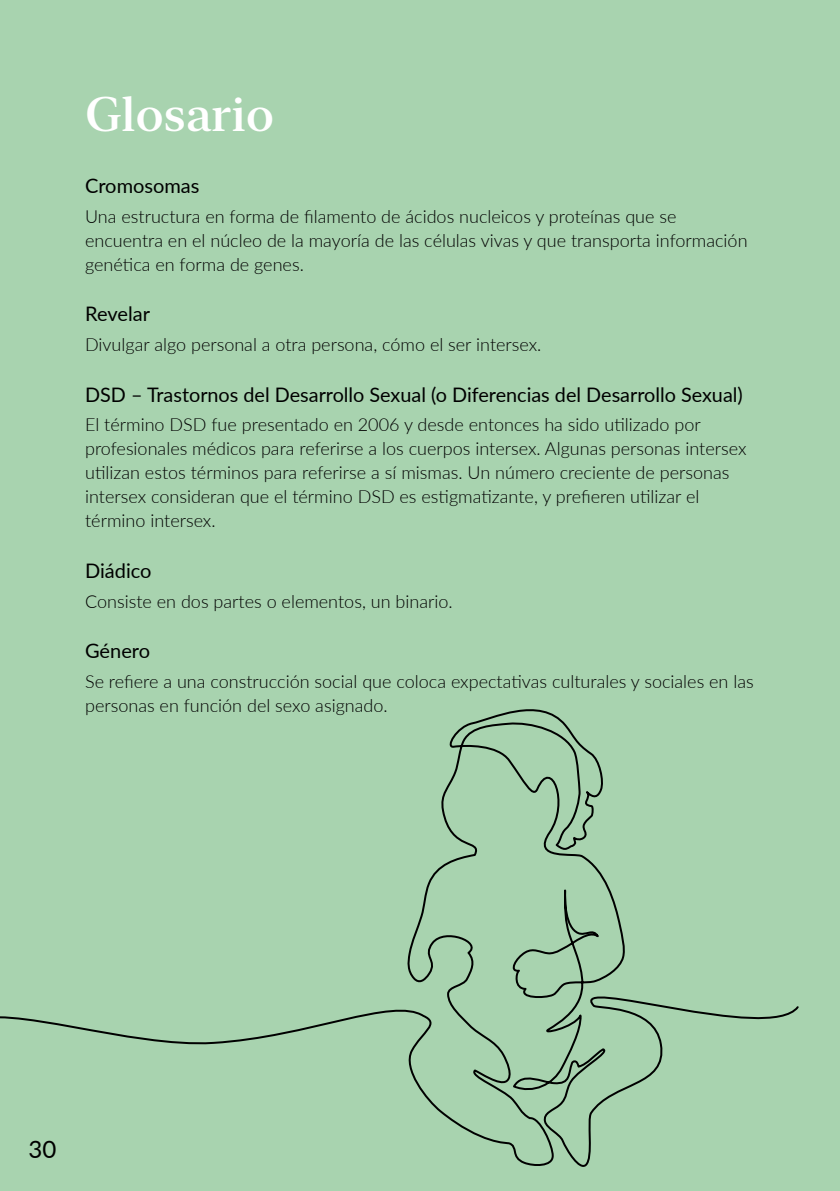
<style>
.page{position:relative;width:840px;height:1191px;background:#fff}
.page>*{position:absolute;margin:0;border:0;box-sizing:border-box;transform-origin:0 0}
.t1{font:500 48px "New York Large";color:#fff}
.t2{font:24px "Lato";color:#000}
.t3{font:20px "Lato";color:#000}
.t4{font:300 18px/24px "Lato";color:#000}
</style>
<div class="page">
<div style="left:0;top:0;width:839px;height:1191px;background:#a8d3af"></div>
<svg style="left:0;top:709px;width:799px;height:458px"></svg>
<h1 class="t1" style="left:85px;top:85px;width:190px">Glosario</h1>
<p class="t3" style="left:85px;top:171px;width:116px">Cromosomas</p>
<p class="t4" style="left:85px;top:203px;width:663px">Una estructura en forma de filamento de ácidos nucleicos y proteínas que se encuentra en el núcleo de la mayoría de las células vivas y que transporta información genética en forma de genes.</p>
<p class="t3" style="left:85px;top:300px;width:66px">Revelar</p>
<p class="t4" style="left:85px;top:332px;width:457px">Divulgar algo personal a otra persona, cómo el ser intersex.</p>
<p class="t3" style="left:85px;top:380px;width:658px">DSD – Trastornos del Desarrollo Sexual (o Diferencias del Desarrollo Sexual)</p>
<p class="t4" style="left:85px;top:412px;width:662px">El término DSD fue presentado en 2006 y desde entonces ha sido utilizado por profesionales médicos para referirse a los cuerpos intersex. Algunas personas intersex utilizan estos términos para referirse a sí mismas. Un número creciente de personas intersex consideran que el término DSD es estigmatizante, y prefieren utilizar el término intersex.</p>
<p class="t3" style="left:85px;top:556px;width:68px">Diádico</p>
<p class="t4" style="left:85px;top:588px;width:369px">Consiste en dos partes o elementos, un binario.</p>
<p class="t3" style="left:85px;top:637px;width:66px">Género</p>
<p class="t4" style="left:85px;top:669px;width:669px">Se refiere a una construcción social que coloca expectativas culturales y sociales en las personas en función del sexo asignado.</p>
<h2 class="t2" style="left:29px;top:1132px;width:29px">30</h2>
</div>
